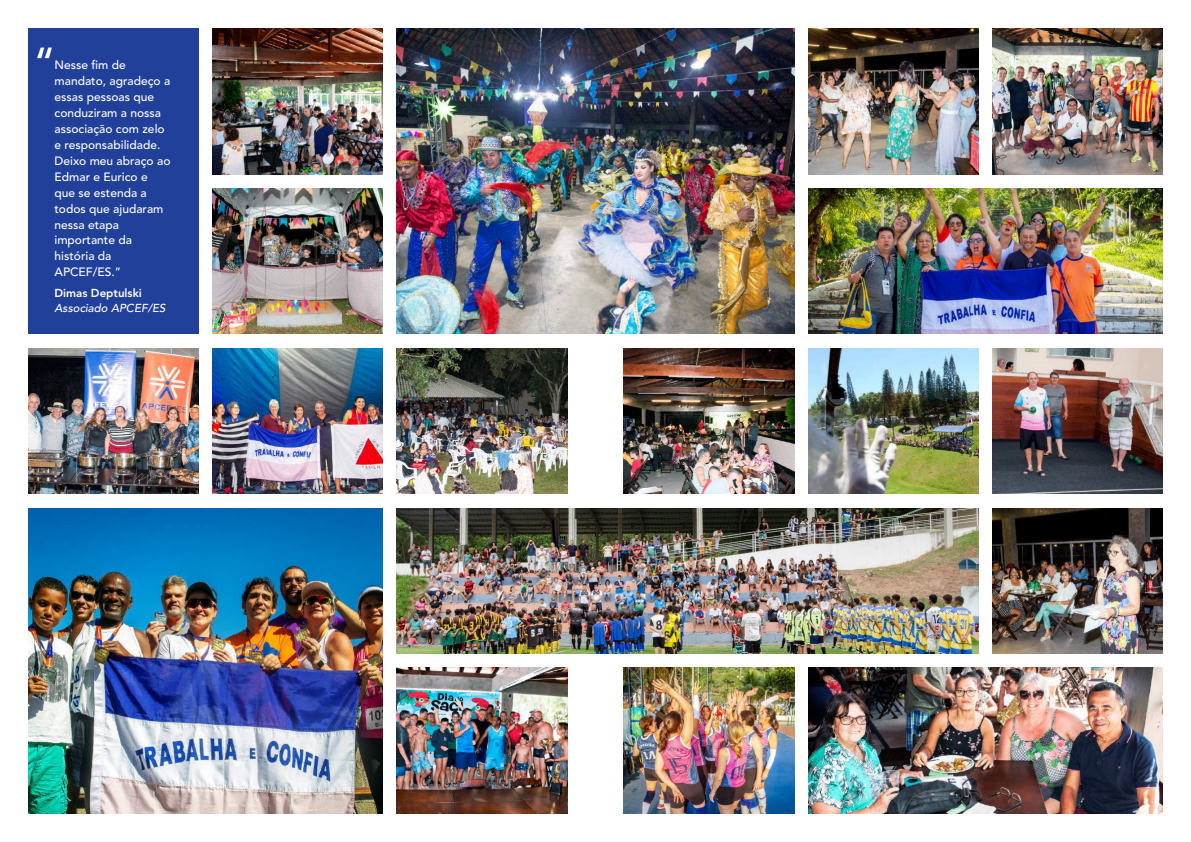
<style>
.page{position:relative;width:1191px;height:842px;background:#fff}
.page>*{position:absolute;margin:0;border:0;box-sizing:border-box;transform-origin:0 0}
.t1{font:500 43px "Avenir LT";color:#fff}
.t2{font:500 12px/15.9px "Avenir LT";color:#fff}
.t3{font:italic 500 11.5px "Avenir LT";color:#fff}
.t4{font:800 11.5px "Avenir LT";color:#fff}
</style>
<div class="page">
<img style="left:624px;top:668px;width:170px;height:146px">
<img style="left:808px;top:668px;width:354px;height:146px">
<img style="left:992px;top:508px;width:170px;height:146px">
<img style="left:624px;top:348px;width:170px;height:146px">
<img style="left:808px;top:348px;width:170px;height:146px">
<img style="left:992px;top:348px;width:170px;height:146px">
<img style="left:808px;top:188px;width:354px;height:146px">
<img style="left:808px;top:28px;width:170px;height:146px">
<img style="left:992px;top:28px;width:170px;height:146px">
<img style="left:397px;top:508px;width:581px;height:146px">
<img style="left:397px;top:28px;width:397px;height:306px">
<img style="left:397px;top:668px;width:170px;height:146px">
<img style="left:28px;top:508px;width:355px;height:306px">
<img style="left:397px;top:348px;width:170px;height:146px">
<img style="left:213px;top:348px;width:170px;height:146px">
<img style="left:28px;top:348px;width:170px;height:146px">
<img style="left:213px;top:188px;width:170px;height:146px">
<div style="left:28px;top:28px;width:170px;height:306px;background:#21409a"></div>
<img style="left:213px;top:28px;width:170px;height:146px">
<h1 class="t1" style="left:33px;top:45px;width:24px">“</h1>
<p class="t2" style="left:55px;top:59px;width:117px">Nesse fim de mandato, agradeço a essas pessoas que conduziram a nossa associação com zelo e responsabilidade.<br>Deixo meu abraço ao<br>Edmar e Eurico e que se estenda a todos que ajudaram nessa etapa importante da história da<br>APCEF/ES.”</p>
<p class="t4" style="left:55px;top:288px;width:89px">Dimas Deptulski</p>
<p class="t3" style="left:55px;top:303px;width:112px">Associado APCEF/ES</p>
</div>
